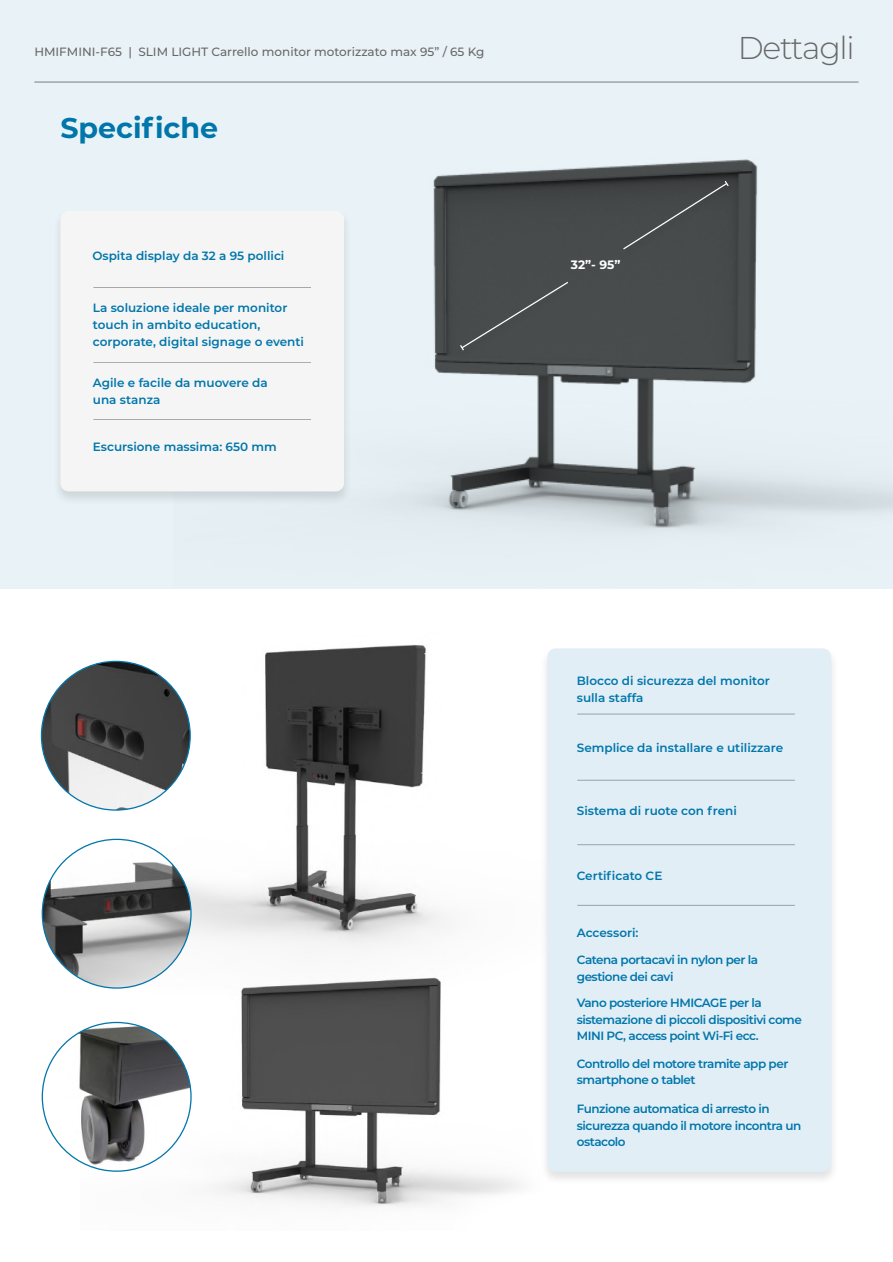
<style>
.page{position:relative;width:893px;height:1262px;background:#fff}
.page>*{position:absolute;margin:0;border:0;box-sizing:border-box;transform-origin:0 0}
.t1{font:300 31.5px "Montserrat";letter-spacing:-.04em;color:#696868}
.t2{font:700 28.5px "Montserrat";color:#0076aa}
.t3{font:700 12.15px "Montserrat";color:#fff}
.t4{font:600 12px/17.1px "Montserrat";letter-spacing:-.015em;color:#0076ab}
.t5{font:600 12px/16.5px "Montserrat";letter-spacing:-.04em;color:#0076ab}
.t6{font:500 12px "Montserrat";color:#696868}
</style>
<div class="page">
<div style="left:0;top:0;width:892px;height:589px;background:#e9f3f7"></div>
<img style="left:388px;top:81px;width:504px;height:451px">
<img style="left:43px;top:645px;width:384px;height:335px">
<img style="left:81px;top:909px;width:440px;height:298px">
<div style="left:539px;top:646px;width:300px;height:540px;background:#000;opacity:.12"></div>
<div style="left:547px;top:648px;width:284px;height:523px;background:#e2eef6;border-radius:8px"></div>
<hr style="left:577px;top:780px;width:217px;height:1px;background:#5f5f5f">
<hr style="left:577px;top:844px;width:217px;height:1px;background:#5f5f5f">
<hr style="left:577px;top:905px;width:217px;height:1px;background:#5f5f5f">
<hr style="left:577px;top:714px;width:217px;height:1px;background:#5f5f5f">
<img style="left:42px;top:839px;width:149px;height:149px;border-radius:74px">
<img style="left:42px;top:1022px;width:149px;height:149px;border-radius:74px">
<img style="left:41px;top:661px;width:149px;height:149px;border-radius:74px">
<div style="left:454px;top:281px;width:120px;height:80px;background:#494c4d"></div>
<svg style="left:459px;top:280px;width:110px;height:71px"></svg>
<div style="left:617px;top:180px;width:117px;height:80px;background:#484b4c"></div>
<svg style="left:621px;top:179px;width:109px;height:71px"></svg>
<div style="left:52px;top:209px;width:300px;height:297px;background:#000;opacity:.12"></div>
<div style="left:60px;top:211px;width:284px;height:280px;background:#f5f5f5;border-radius:8px"></div>
<hr style="left:93px;top:287px;width:218px;height:1px;background:#5f5f5f">
<hr style="left:93px;top:362px;width:218px;height:1px;background:#5f5f5f">
<hr style="left:93px;top:419px;width:218px;height:1px;background:#5f5f5f">
<hr style="left:34px;top:81px;width:824px;height:2px;background:#5f5f5f">
<p class="t6" style="left:34px;top:43px;width:451px">HMIFMINI-F65 | SLIM LIGHT Carrello monitor motorizzato max 95” / 65 Kg</p>
<h1 class="t1" style="left:737px;top:27px;width:118px">Dettagli</h1>
<h2 class="t2" style="left:60px;top:107px;width:159px">Specifiche</h2>
<p class="t4" style="left:92px;top:247px;width:193px">Ospita display da 32 a 95 pollici</p>
<p class="t4" style="left:93px;top:299px;width:213px">La soluzione ideale per monitor touch in ambito education, corporate, digital signage o eventi</p>
<p class="t4" style="left:93px;top:373px;width:176px">Agile e facile da muovere da una stanza</p>
<p class="t4" style="left:93px;top:438px;width:185px">Escursione massima: 650 mm</p>
<p class="t3" style="left:571px;top:256px;width:51px">32”- 95”</p>
<p class="t4" style="left:577px;top:671px;width:194px">Blocco di sicurezza del monitor sulla staffa</p>
<p class="t4" style="left:577px;top:739px;width:208px">Semplice da installare e utilizzare</p>
<p class="t4" style="left:577px;top:801px;width:161px">Sistema di ruote con freni</p>
<p class="t4" style="left:577px;top:866px;width:87px">Certificato CE</p>
<p class="t4" style="left:577px;top:923px;width:63px">Accessori:</p>
<p class="t5" style="left:577px;top:951px;width:183px">Catena portacavi in nylon per la gestione dei cavi</p>
<p class="t5" style="left:577px;top:994px;width:227px">Vano posteriore HMICAGE per la sistemazione di piccoli dispositivi come<br>MINI PC, access point Wi-Fi ecc.</p>
<p class="t5" style="left:577px;top:1054px;width:213px">Controllo del motore tramite app per smartphone o tablet</p>
<p class="t5" style="left:577px;top:1100px;width:226px">Funzione automatica di arresto in sicurezza quando il motore incontra un ostacolo</p>
</div>
